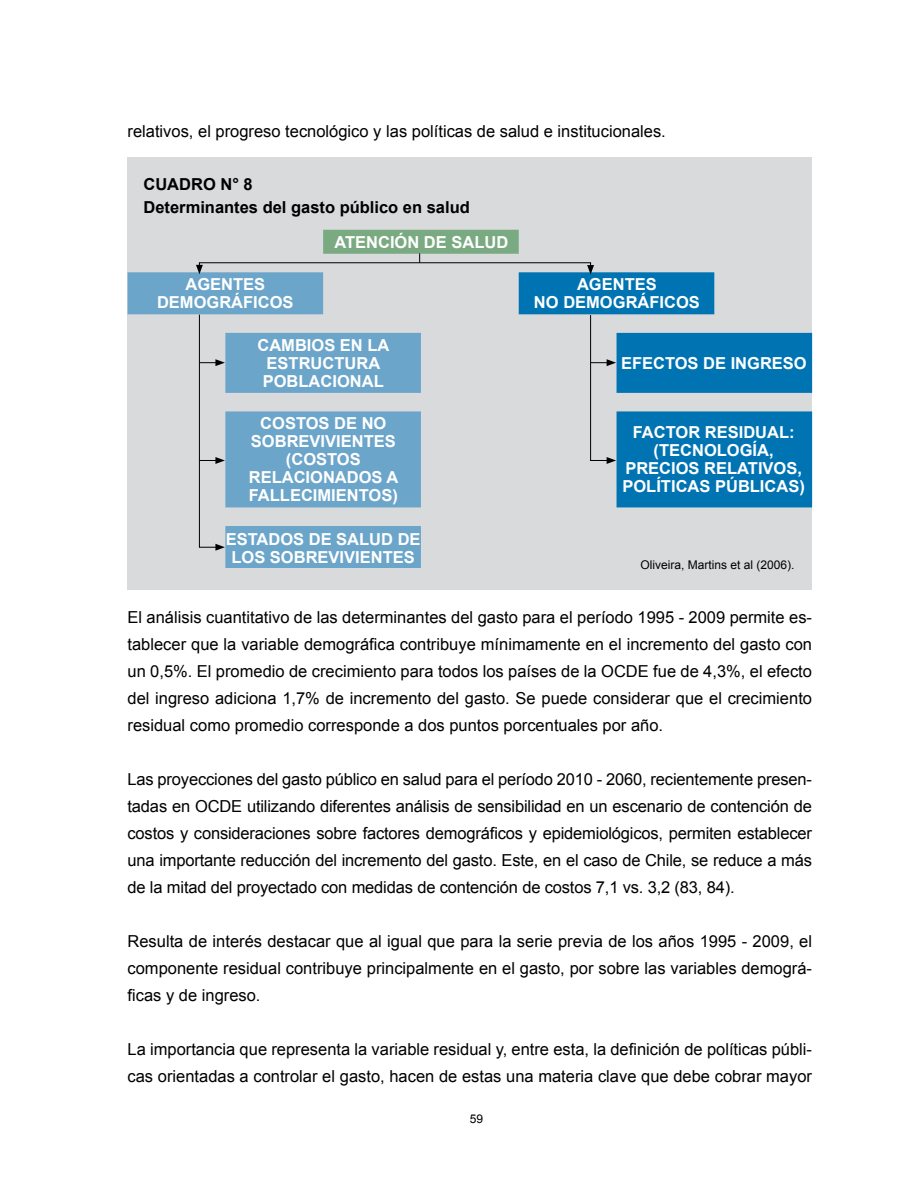
<style>
.page{position:relative;width:918px;height:1188px;background:#fff}
.page>*{position:absolute;margin:0;border:0;box-sizing:border-box;transform-origin:0 0}
.t1{font:16.5px/27px "Arial";color:#000;text-align:justify}
.t2{font:700 16.5px/18px "Arial";color:#fff;text-align:center}
.t3{font:700 16.5px/22.5px "Arial";color:#000}
.t4{font:12px "Arial";color:#000}
</style>
<div class="page">
<div style="left:128px;top:157px;width:684px;height:433px;background:#d9dadb"></div>
<svg style="left:128px;top:272px;width:293px;height:296px;fill:#6ca5ca"></svg>
<svg style="left:519px;top:272px;width:293px;height:235px;fill:#0074b3"></svg>
<svg style="left:196px;top:265px;width:7px;height:9px"></svg>
<svg style="left:587px;top:265px;width:7px;height:10px"></svg>
<svg style="left:323px;top:230px;width:196px;height:33px"></svg>
<svg style="left:590px;top:314px;width:26px;height:150px"></svg>
<svg style="left:199px;top:314px;width:26px;height:237px"></svg>
<p class="t1" style="left:128px;top:118px;width:540px">relativos, el progreso tecnológico y las políticas de salud e institucionales.</p>
<p class="t3" style="left:144px;top:173px;width:25px">CUADRO</p>
<p class="t3" style="left:144px;top:173px;width:328px;text-indent:77px">N° 8<br>DETERMINANTES DEL GASTO PÚBLICO EN SALUD</p>
<p class="t2" style="left:334px;top:233px;width:23px">ATEN</p>
<p class="t2" style="left:378px;top:233px;width:132px">CIÓN DE SALUD</p>
<p class="t2" style="left:157px;top:275px;width:138px">AGENTES<br>DEMOGRÁFICOS</p>
<p class="t2" style="left:257px;top:336px;width:133px">CAMBIOS EN LA<br>ESTRUCTURA<br>POBLACIONAL</p>
<p class="t2" style="left:260px;top:415px;width:128px">COSTOS DE NO</p>
<p class="t2" style="left:251px;top:433px;width:146px">SOBREVIVIENTES</p>
<p class="t2" style="left:286px;top:451px;width:18px">(COSTOS</p>
<p class="t2" style="left:249px;top:469px;width:12px">RELACIONADOS</p>
<p class="t2" style="left:387px;top:469px;width:11px">A</p>
<p class="t2" style="left:249px;top:487px;width:11px">FALL</p>
<p class="t2" style="left:290px;top:487px;width:22px">ECIMIENTOS</p>
<p class="t2" style="left:392px;top:487px;width:7px">)</p>
<p class="t2" style="left:226px;top:530px;width:35px">ESTADOS</p>
<p class="t2" style="left:309px;top:530px;width:40px">DE SALUD</p>
<p class="t2" style="left:398px;top:530px;width:12px">DE</p>
<p class="t2" style="left:231px;top:548px;width:12px">LOS</p>
<p class="t2" style="left:270px;top:548px;width:146px">SOBREVIVIENTES</p>
<p class="t2" style="left:534px;top:275px;width:167px">AGENTES<br>NO DEMOGRÁFICOS</p>
<p class="t2" style="left:621px;top:354px;width:187px">EFECTOS DE INGRESO</p>
<p class="t2" style="left:654px;top:424px;width:143px;text-align:left;text-indent:-21px">FACTOR RESIDUAL: (TECNOLOGÍA</p>
<p class="t2" style="left:769px;top:442px;width:6px">,</p>
<p class="t2" style="left:625px;top:460px;width:12px">PRECIOS</p>
<p class="t2" style="left:704px;top:460px;width:12px">RELATIVOS</p>
<p class="t2" style="left:797px;top:460px;width:6px">,</p>
<p class="t2" style="left:622px;top:478px;width:11px">POLÍTICAS</p>
<p class="t2" style="left:715px;top:478px;width:12px">PÚBLICAS</p>
<p class="t2" style="left:799px;top:478px;width:7px">)</p>
<p class="t4" style="left:640px;top:558px;width:156px">Oliveira, Martins et al (2006).</p>
<p class="t1" style="left:128px;top:603px;width:686px">El análisis cuantitativo de las determinantes del gasto para el período 1995 - 2009 permite es&shy;tablecer que la variable demográfica contribuye mínimamente en el incremento del gasto con un 0,5%. El promedio de crecimiento para todos los países de la OCDE fue de 4,3%, el efecto del ingreso adiciona 1,7% de incremento del gasto. Se puede considerar que el crecimiento residual como promedio corresponde a dos puntos porcentuales por año.</p>
<p class="t1" style="left:128px;top:765px;width:686px">Las proyecciones del gasto público en salud para el período 2010 - 2060, recientemente presen&shy;tadas en OCDE utilizando diferentes análisis de sensibilidad en un escenario de contención de costos y consideraciones sobre factores demográficos y epidemiológicos, permiten establecer una importante reducción del incremento del gasto. Este, en el caso de Chile, se reduce a más de la mitad del proyectado con medidas de contención de costos 7,1 vs. 3,2 (83, 84).</p>
<p class="t1" style="left:128px;top:927px;width:686px">Resulta de interés destacar que al igual que para la serie previa de los años 1995 - 2009, el componente residual contribuye principalmente en el gasto, por sobre las variables demográ&shy;ficas y de ingreso.</p>
<p class="t1" style="left:128px;top:1035px;width:686px">La importancia que representa la variable residual y, entre esta, la definición de políticas públi&shy;cas orientadas a controlar el gasto, hacen de estas una materia clave que debe cobrar mayor</p>
<p class="t4" style="left:470px;top:1112px;width:15px">59</p>
</div>
